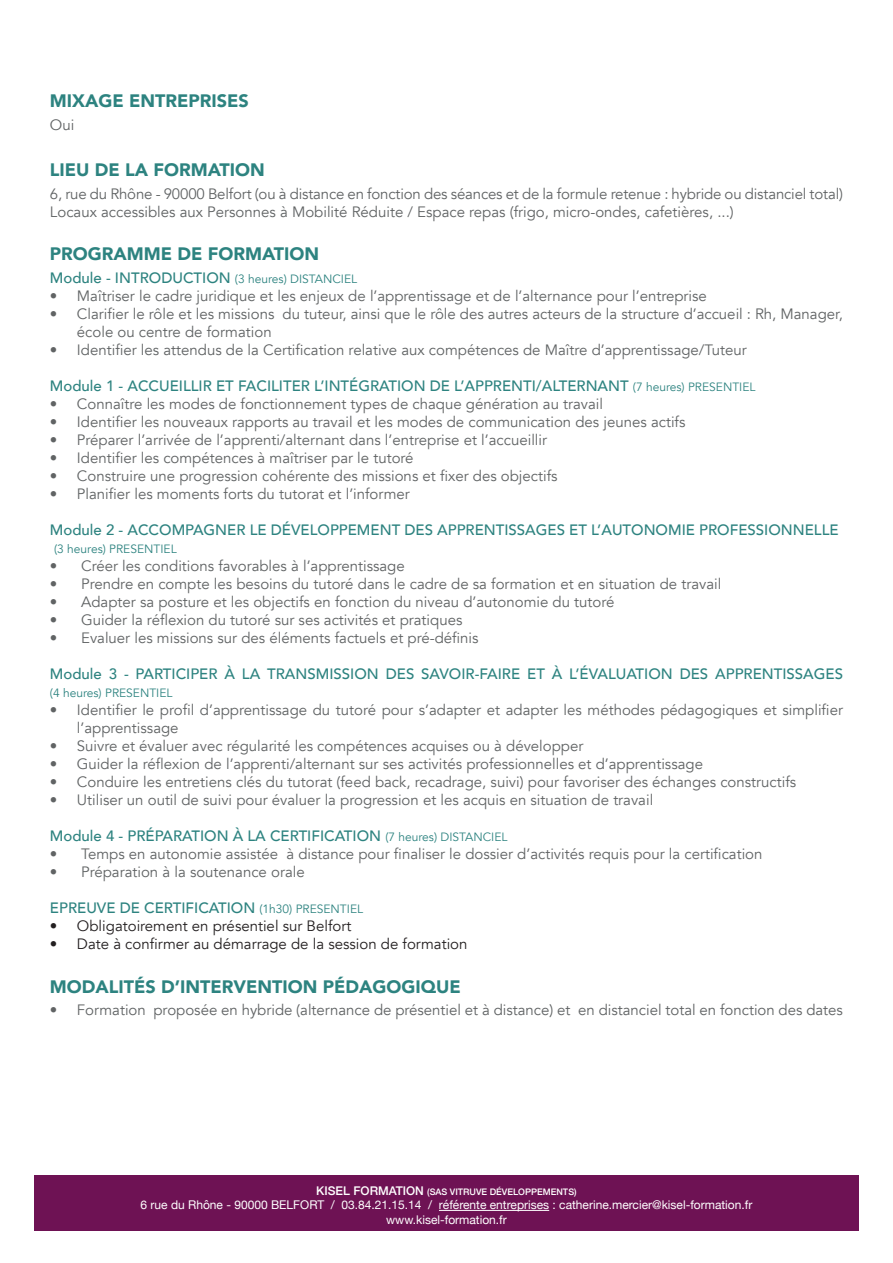
<style>
.page{position:relative;width:893px;height:1263px;background:#fff}
.page>*{position:absolute;margin:0;border:0;box-sizing:border-box;transform-origin:0 0}
.t1{font:900 18px "Avenir";color:#2d8380}
.t2{font:15px/18px "Avenir";color:#606364}
.t3{font:500 15px "Avenir";color:#2d8380}
.t4{font:15px "Avenir";color:#231f20}
.t5{font:12px/14.4px "Helvetica Neue";color:#fff;text-align:center}
.t6{font:12px "Avenir";color:#2d8380}
.t7{font:500 9px "Helvetica Neue";color:#fff}
.s1{font-weight:400;font-size:12px}
.s2{font-size:12px}
</style>
<div class="page">
<div style="left:34px;top:1176px;width:825px;height:55px;background:#6e1254"></div>
<hr style="left:439px;top:1210px;width:110px;height:1px;background:#fff">
<p class="t1" style="left:50px;top:86px;width:201px">MIXAGE ENTREPRISES</p>
<p class="t2" style="left:50px;top:116px;width:26px">Oui</p>
<p class="t1" style="left:50px;top:155px;width:216px">LIEU DE LA FORMATION</p>
<p class="t2" style="left:50px;top:185px;width:795px">6, rue du Rhône - 90000 Belfort (ou à distance en fonction des séances et de la formule retenue : hybride ou distanciel total)<br>Locaux accessibles aux Personnes à Mobilité Réduite / Espace repas (frigo, micro-ondes, cafetières, ...)</p>
<p class="t1" style="left:50px;top:239px;width:271px">PROGRAMME DE FORMATION</p>
<p class="t3" style="left:50px;top:265px;width:309px">Module - INTRODUCTION <span class="s1">(3 heures) DISTANCIEL</span></p>
<p class="t2" style="left:50px;top:287px;width:658px">• Maîtriser le cadre juridique et les enjeux de l’apprentissage et de l’alternance pour l’entreprise</p>
<p class="t2" style="left:77px;top:305px;width:767px;text-indent:-27px">• Clarifier le rôle et les missions du tuteur, ainsi que le rôle des autres acteurs de la structure d’accueil : Rh, Manager, école ou centre de formation</p>
<p class="t2" style="left:50px;top:341px;width:698px">• Identifier les attendus de la Certification relative aux compétences de Maître d’apprentissage/Tuteur</p>
<p class="t3" style="left:50px;top:373px;width:707px">Module 1 - ACCUEILLIR ET FACILITER L’INTÉGRATION DE L’APPRENTI/ALTERNANT <span class="s1">(7 heures) PRESENTIEL</span></p>
<p class="t2" style="left:50px;top:395px;width:555px">• Connaître les modes de fonctionnement types de chaque génération au travail</p>
<p class="t2" style="left:50px;top:413px;width:637px">• Identifier les nouveaux rapports au travail et les modes de communication des jeunes actifs</p>
<p class="t2" style="left:50px;top:431px;width:499px">• Préparer l’arrivée de l’apprenti/alternant dans l’entreprise et l’accueillir</p>
<p class="t2" style="left:50px;top:449px;width:365px">• Identifier les compétences à maîtriser par le tutoré</p>
<p class="t2" style="left:50px;top:467px;width:509px">• Construire une progression cohérente des missions et fixer des objectifs</p>
<p class="t2" style="left:50px;top:485px;width:361px">• Planifier les moments forts du tutorat et l’informer</p>
<p class="t3" style="left:50px;top:517px;width:790px">Module 2 - ACCOMPAGNER LE DÉVELOPPEMENT DES APPRENTISSAGES ET L’AUTONOMIE PROFESSIONNELLE</p>
<p class="t6" style="left:54px;top:541px;width:124px">(3 heures) PRESENTIEL</p>
<p class="t2" style="left:50px;top:557px;width:356px">• Créer les conditions favorables à l’apprentissage</p>
<p class="t2" style="left:50px;top:575px;width:673px">• Prendre en compte les besoins du tutoré dans le cadre de sa formation et en situation de travail</p>
<p class="t2" style="left:50px;top:593px;width:566px">• Adapter sa posture et les objectifs en fonction du niveau d’autonomie du tutoré</p>
<p class="t2" style="left:50px;top:611px;width:414px">• Guider la réflexion du tutoré sur ses activités et pratiques</p>
<p class="t2" style="left:50px;top:629px;width:430px">• Evaluer les missions sur des éléments factuels et pré-définis</p>
<p class="t3" style="left:50px;top:661px;width:795px">Module 3 - PARTICIPER À LA TRANSMISSION DES SAVOIR-FAIRE ET À L’ÉVALUATION DES APPRENTISSAGES</p>
<p class="t6" style="left:50px;top:685px;width:124px">(4 heures) PRESENTIEL</p>
<p class="t2" style="left:77px;top:701px;width:767px;text-indent:-27px">• Identifier le profil d’apprentissage du tutoré pour s’adapter et adapter les méthodes pédagogiques et simplifier l’apprentissage</p>
<p class="t2" style="left:50px;top:737px;width:535px">• Suivre et évaluer avec régularité les compétences acquises ou à développer</p>
<p class="t2" style="left:50px;top:755px;width:655px">• Guider la réflexion de l’apprenti/alternant sur ses activités professionnelles et d’apprentissage</p>
<p class="t2" style="left:50px;top:773px;width:748px">• Conduire les entretiens clés du tutorat (feed back, recadrage, suivi) pour favoriser des échanges constructifs</p>
<p class="t2" style="left:50px;top:791px;width:605px">• Utiliser un outil de suivi pour évaluer la progression et les acquis en situation de travail</p>
<p class="t3" style="left:50px;top:823px;width:459px">Module 4 - PRÉPARATION À LA CERTIFICATION <span class="s1">(7 heures) DISTANCIEL</span></p>
<p class="t2" style="left:50px;top:845px;width:714px">• Temps en autonomie assistée à distance pour finaliser le dossier d’activités requis pour la certification</p>
<p class="t2" style="left:50px;top:863px;width:256px">• Préparation à la soutenance orale</p>
<p class="t3" style="left:50px;top:895px;width:315px">EPREUVE DE CERTIFICATION <span class="s1">(1h30) PRESENTIEL</span></p>
<p class="t4" style="left:50px;top:917px;width:303px">• Obligatoirement en présentiel sur Belfort</p>
<p class="t4" style="left:50px;top:935px;width:419px">• Date à confirmer au démarrage de la session de formation</p>
<p class="t1" style="left:50px;top:971px;width:412px">MODALITÉS D’INTERVENTION PÉDAGOGIQUE</p>
<p class="t2" style="left:50px;top:1001px;width:794px">• Formation proposée en hybride (alternance de présentiel et à distance) et en distanciel total en fonction des dates</p>
<p class="t7" style="left:316px;top:1184px;width:262px"><span class="s2">KISEL FORMATION</span> (SAS VITRUVE DÉVELOPPEMENTS)</p>
<p class="t5" style="left:141px;top:1198px;width:613px">6 rue du Rhône - 90000 BELFORT / 03.84.21.15.14 / référente entreprises : catherine.mercier@kisel-formation.fr www.kisel-formation.fr</p>
<p class="t5" style="left:212px;top:1198px;width:470px">6 rue du Rhône - 90000 BELFORT / 03.84.21.15.14 / candidatures@kisel-fo mation.fr</p>
</div>
